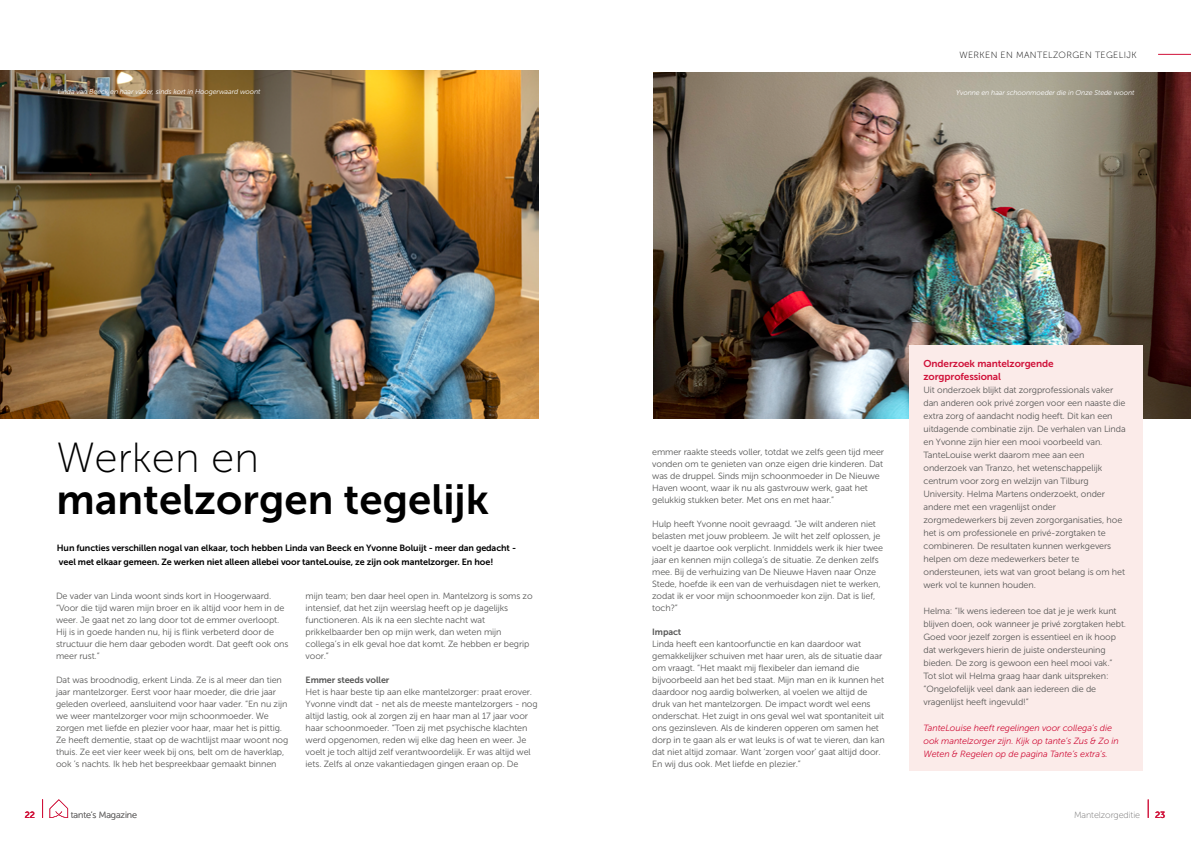
<style>
.page{position:relative;width:1191px;height:842px;background:#fff}
.page>*{position:absolute;margin:0;border:0;box-sizing:border-box;transform-origin:0 0}
.t1{font:42px "Museo Sans 700";color:#000}
.t2{font:42px "Museo Sans 100";color:#000}
.t3{font:10px/13px "Museo Sans 700";letter-spacing:-.01em;color:#d01139}
.t4{font:9px/12px "Museo Sans 300";letter-spacing:-.01em;color:#575756}
.t5{font:9px/14px "Museo Sans 700";letter-spacing:-.01em;color:#000}
.t6{font:italic 9px/13px "Museo Sans 300";letter-spacing:-.01em;color:#d01139}
.t7{font:9px "Museo Sans 100";letter-spacing:-.01em;color:#706f6f}
.t8{font:9px "Museo Sans 100";letter-spacing:.04em;color:#000}
.t9{font:9px "Museo Sans 700";letter-spacing:-.01em;color:#575756}
.t10{font:9px "Museo Sans 500";color:#d01139}
.t11{font:italic 7px "Museo Sans 300";letter-spacing:-.01em;color:#fff}
</style>
<div class="page">
<svg style="left:1148px;top:799px;width:1px;height:19px"></svg>
<img style="left:653px;top:72px;width:538px;height:347px">
<img style="left:0;top:71px;width:539px;height:348px">
<div style="left:909px;top:345px;width:234px;height:426px;background:#fbebe9"></div>
<svg style="left:50px;top:799px;width:18px;height:19px"></svg>
<svg style="left:42px;top:799px;width:1px;height:19px"></svg>
<hr style="left:1158px;top:54px;width:33px;height:1px;background:#d01139">
<p class="t8" style="left:959px;top:50px;width:178px">WERKEN EN MANTELZORGEN TEGELIJK</p>
<p class="t11" style="left:58px;top:88px;width:204px">Linda van Beeck en haar vader, sinds kort in Hoogerwaard woont</p>
<p class="t11" style="left:956px;top:89px;width:180px">Yvonne en haar schoonmoeder die in Onze Stede woont</p>
<h1 class="t2" style="left:57px;top:435px;width:204px">Werken en</h1>
<h1 class="t1" style="left:57px;top:476px;width:434px">mantelzorgen tegelijk</h1>
<p class="t5" style="left:57px;top:541px;width:461px">Hun functies verschillen nogal van elkaar, toch hebben Linda van Beeck en Yvonne Boluijt - meer dan gedacht - veel met elkaar gemeen. Ze werken niet alleen allebei voor tanteLouise, ze zijn ook mantelzorger. En hoe!</p>
<p class="t4" style="left:56px;top:590px;width:234px">De vader van Linda woont sinds kort in Hoogerwaard. “Voor die tijd waren mijn broer en ik altijd voor hem in de weer. Je gaat net zo lang door tot de emmer overloopt.<br>Hij is in goede handen nu, hij is flink verbeterd door de structuur die hem daar geboden wordt. Dat geeft ook ons meer rust.”</p>
<p class="t4" style="left:56px;top:674px;width:234px">Dat was broodnodig, erkent Linda. Ze is al meer dan tien jaar mantelzorger. Eerst voor haar moeder, die drie jaar geleden overleed, aansluitend voor haar vader. “En nu zijn we weer mantelzorger voor mijn schoonmoeder. We zorgen met liefde en plezier voor haar, maar het is pittig.<br>Ze heeft dementie, staat op de wachtlijst maar woont nog thuis. Ze eet vier keer week bij ons, belt om de haverklap, ook ’s nachts. Ik heb het bespreekbaar gemaakt binnen</p>
<p class="t4" style="left:306px;top:590px;width:229px">mijn team; ben daar heel open in. Mantelzorg is soms zo intensief, dat het zijn weerslag heeft op je dagelijks functioneren. Als ik na een slechte nacht wat prikkelbaarder ben op mijn werk, dan weten mijn collega’s in elk geval hoe dat komt. Ze hebben er begrip voor.”</p>
<p class="t9" style="left:306px;top:675px;width:85px">Emmer steeds voller</p>
<p class="t4" style="left:306px;top:686px;width:233px">Het is haar beste tip aan elke mantelzorger: praat erover.<br>Yvonne vindt dat - net als de meeste mantelzorgers - nog altijd lastig, ook al zorgen zij en haar man al 17 jaar voor haar schoonmoeder. “Toen zij met psychische klachten werd opgenomen, reden wij elke dag heen en weer. Je voelt je toch altijd zelf verantwoordelijk. Er was altijd wel iets. Zelfs al onze vakantiedagen gingen eraan op. De</p>
<p class="t4" style="left:652px;top:446px;width:233px">emmer raakte steeds voller, totdat we zelfs geen tijd meer vonden om te genieten van onze eigen drie kinderen. Dat was de druppel. Sinds mijn schoonmoeder in De Nieuwe Haven woont, waar ik nu als gastvrouw werk, gaat het gelukkig stukken beter. Met ons en met haar.”</p>
<p class="t4" style="left:652px;top:518px;width:232px">Hulp heeft Yvonne nooit gevraagd. “Je wilt anderen niet belasten met jouw probleem. Je wilt het zelf oplossen, je voelt je daartoe ook verplicht. Inmiddels werk ik hier twee jaar en kennen mijn collega’s de situatie. Ze denken zelfs mee. Bij de verhuizing van De Nieuwe Haven naar Onze Stede, hoefde ik een van de verhuisdagen niet te werken, zodat ik er voor mijn schoonmoeder kon zijn. Dat is lief, toch?”</p>
<p class="t9" style="left:652px;top:627px;width:31px">Impact</p>
<p class="t4" style="left:652px;top:638px;width:234px">Linda heeft een kantoorfunctie en kan daardoor wat gemakkelijker schuiven met haar uren, als de situatie daar om vraagt. “Het maakt mij flexibeler dan iemand die bijvoorbeeld aan het bed staat. Mijn man en ik kunnen het daardoor nog aardig bolwerken, al voelen we altijd de druk van het mantelzorgen. De impact wordt wel eens onderschat. Het zuigt in ons geval wel wat spontaniteit uit ons gezinsleven. Als de kinderen opperen om samen het dorp in te gaan als er wat leuks is of wat te vieren, dan kan dat niet altijd zomaar. Want ‘zorgen voor’ gaat altijd door.<br>En wij dus ook. Met liefde en plezier.”</p>
<p class="t3" style="left:923px;top:357px;width:132px">Onderzoek mantelzorgende zorgprofessional</p>
<p class="t4" style="left:923px;top:383px;width:204px;line-height:13px">Uit onderzoek blijkt dat zorgprofessionals vaker dan anderen ook privé zorgen voor een naaste die extra zorg of aandacht nodig heeft. Dit kan een uitdagende combinatie zijn. De verhalen van Linda en Yvonne zijn hier een mooi voorbeeld van.<br>TanteLouise werkt daarom mee aan een onderzoek van Tranzo, het wetenschappelijk centrum voor zorg en welzijn van Tilburg University. Helma Martens onderzoekt, onder andere met een vragenlijst onder zorgmedewerkers bij zeven zorgorganisaties, hoe het is om professionele en privé-zorgtaken te combineren. De resultaten kunnen werkgevers helpen om deze medewerkers beter te ondersteunen, iets wat van groot belang is om het werk vol te kunnen houden.</p>
<p class="t4" style="left:923px;top:604px;width:204px;line-height:13px">Helma: “Ik wens iedereen toe dat je je werk kunt blijven doen, ook wanneer je privé zorgtaken hebt.<br>Goed voor jezelf zorgen is essentieel en ik hoop dat werkgevers hierin de juiste ondersteuning bieden. De zorg is gewoon een heel mooi vak.” Tot slot wil Helma graag haar dank uitspreken: “Ongelofelijk veel dank aan iedereen die de vragenlijst heeft ingevuld!”</p>
<p class="t6" style="left:923px;top:721px;width:197px">TanteLouise heeft regelingen voor collega’s die ook mantelzorger zijn. Kijk op tante’s Zus &amp; Zo in<br>Weten &amp; Regelen op de pagina Tante’s extra’s.</p>
<p class="t10" style="left:25px;top:810px;width:12px">22</p>
<p class="t7" style="left:71px;top:810px;width:68px">tante’s Magazine</p>
<p class="t10" style="left:1155px;top:810px;width:12px">23</p>
<p class="t7" style="left:1074px;top:810px;width:68px">Mantelzorgeditie</p>
</div>
